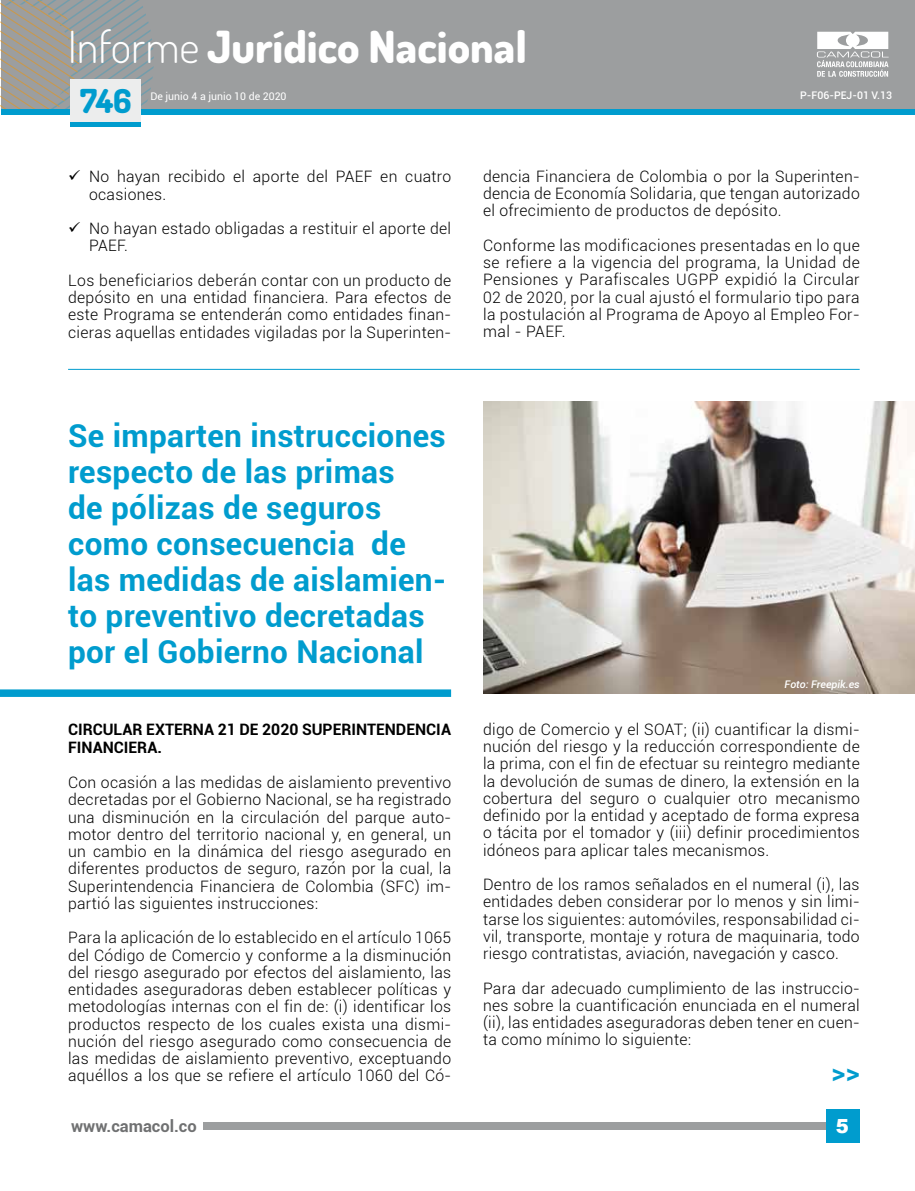
<style>
.page{position:relative;width:915px;height:1191px;background:#fff}
.page>*{position:absolute;margin:0;border:0;box-sizing:border-box;transform-origin:0 0}
.t1{font:800 44.25px "Dosis";color:#fff}
.t2{font:800 33px "Dosis";color:#009cce}
.t3{font:700 31.5px/36px "Roboto";letter-spacing:.01em;color:#009cce}
.t4{font:700 27px "Roboto";color:#009cce}
.t5{font:900 19.5px "Roboto";color:#fff}
.t6{font:900 19.5px "Arial";color:#fff}
.t7{font:700 16.5px "Roboto";color:#707172}
.t8{font:300 15.75px/17.2px "Roboto";letter-spacing:.02em;color:#000;text-align:justify}
.t9{font:700 15.75px/18px "Roboto";color:#000}
.t10{font:10.5px "Roboto";color:#fff}
.t11{font:500 10.5px "Roboto";color:#fff}
.t12{font:italic 500 10.5px "Roboto";color:#fff}
.s1{font-weight:300}
</style>
<div class="page">
<div style="left:203px;top:1122px;width:655px;height:7px;background:#9c9e9f"></div>
<div style="left:825px;top:1109px;width:33px;height:34px;background:#009cce"></div>
<div style="left:1px;top:0;width:913px;height:108px;background:#9c9e9f"></div>
<div style="left:1px;top:109px;width:913px;height:5px;background:#009cce"></div>
<svg style="left:1px;top:0;width:158px;height:109px"></svg>
<svg style="left:817px;top:32px;width:71px;height:45px"></svg>
<div style="left:70px;top:122px;width:70px;height:5px;background:#009cce"></div>
<div style="left:70px;top:79px;width:70px;height:43px;background:#eceded"></div>
<div style="left:0;top:689px;width:451px;height:8px;background:#009cce"></div>
<img style="left:483px;top:402px;width:431px;height:291px">
<hr style="left:68px;top:369px;width:791px;height:1px;background:#009cce">
<h1 class="t1" style="left:68px;top:18px;width:460px"><span class="s1">Informe</span> Jurídico Nacional</h1>
<h2 class="t2" style="left:80px;top:80px;width:53px">746</h2>
<p class="t10" style="left:150px;top:89px;width:138px">De junio 4 a junio 10 de 2020</p>
<p class="t11" style="left:800px;top:87px;width:93px">P-F06-PEJ-01 V.13</p>
<p class="t8" style="left:89px;top:167px;width:363px;text-indent:-21px">✓ No hayan recibido el aporte del PAEF en cuatro ocasiones.</p>
<p class="t8" style="left:89px;top:219px;width:363px;text-indent:-21px">✓ No hayan estado obligadas a restituir el aporte del<br>PAEF.</p>
<p class="t8" style="left:68px;top:271px;width:384px">Los beneficiarios deberán contar con un producto de depósito en una entidad financiera. Para efectos de este Programa se entenderán como entidades finan&shy;cieras aquellas entidades vigiladas por la Superinten-</p>
<p class="t8" style="left:483px;top:167px;width:378px">dencia Financiera de Colombia o por la Superinten&shy;dencia de Economía Solidaria, que tengan autorizado el ofrecimiento de productos de depósito.</p>
<p class="t8" style="left:483px;top:236px;width:378px">Conforme las modificaciones presentadas en lo que se refiere a la vigencia del programa, la Unidad de Pensiones y Parafiscales UGPP expidió la Circular 02 de 2020, por la cual ajustó el formulario tipo para la postulación al Programa de Apoyo al Empleo For&shy;mal - PAEF.</p>
<h3 class="t3" style="left:68px;top:416px;width:380px">Se imparten instrucciones respecto de las primas<br>de pólizas de seguros como consecuencia de las medidas de aislamien&shy;to preventivo decretadas por el Gobierno Nacional</h3>
<p class="t9" style="left:68px;top:719px;width:384px">Ci rcular externa 21 de 2020 Superintendencia<br>Fi nanciera.</p>
<p class="t8" style="left:68px;top:773px;width:384px">Con ocasión a las medidas de aislamiento preventivo decretadas por el Gobierno Nacional, se ha registrado una disminución en la circulación del parque auto&shy;motor dentro del territorio nacional y, en general, un un cambio en la dinámica del riesgo asegurado en diferentes productos de seguro, razón por la cual, la Superintendencia Financiera de Colombia (SFC) im&shy;partió las siguientes instrucciones:</p>
<p class="t8" style="left:68px;top:928px;width:384px">Para la aplicación de lo establecido en el artículo 1065 del Código de Comercio y conforme a la disminución del riesgo asegurado por efectos del aislamiento, las entidades aseguradoras deben establecer políticas y metodologías internas con el fin de: (i) identificar los productos respecto de los cuales exista una dismi&shy;nución del riesgo asegurado como consecuencia de las medidas de aislamiento preventivo, exceptuando aquéllos a los que se refiere el artículo 1060 del Có-</p>
<p class="t12" style="left:784px;top:677px;width:76px">Foto: Freepik.es</p>
<p class="t8" style="left:483px;top:720px;width:378px">digo de Comercio y el SOAT; (ii) cuantificar la dismi&shy;nución del riesgo y la reducción correspondiente de la prima, con el fin de efectuar su reintegro mediante la devolución de sumas de dinero, la extensión en la cobertura del seguro o cualquier otro mecanismo definido por la entidad y aceptado de forma expresa o tácita por el tomador y (iii) definir procedimientos idóneos para aplicar tales mecanismos.</p>
<p class="t8" style="left:483px;top:875px;width:378px">Dentro de los ramos señalados en el numeral (i), las entidades deben considerar por lo menos y sin limi&shy;tarse los siguientes: automóviles, responsabilidad ci&shy;vil, transporte, montaje y rotura de maquinaria, todo riesgo contratistas, aviación, navegación y casco.</p>
<p class="t8" style="left:483px;top:979px;width:378px">Para dar adecuado cumplimiento de las instruccio&shy;nes sobre la cuantificación enunciada en el numeral (ii), las entidades aseguradoras deben tener en cuen&shy;ta como mínimo lo siguiente:</p>
<h3 class="t4" style="left:831px;top:1052px;width:30px">&gt;&gt;</h3>
<p class="t6" style="left:835px;top:1111px;width:15px">5</p>
<p class="t7" style="left:71px;top:1114px;width:127px">www.camacol.co</p>
<p class="t5" style="left:836px;top:1114px;width:13px">1</p>
</div>
